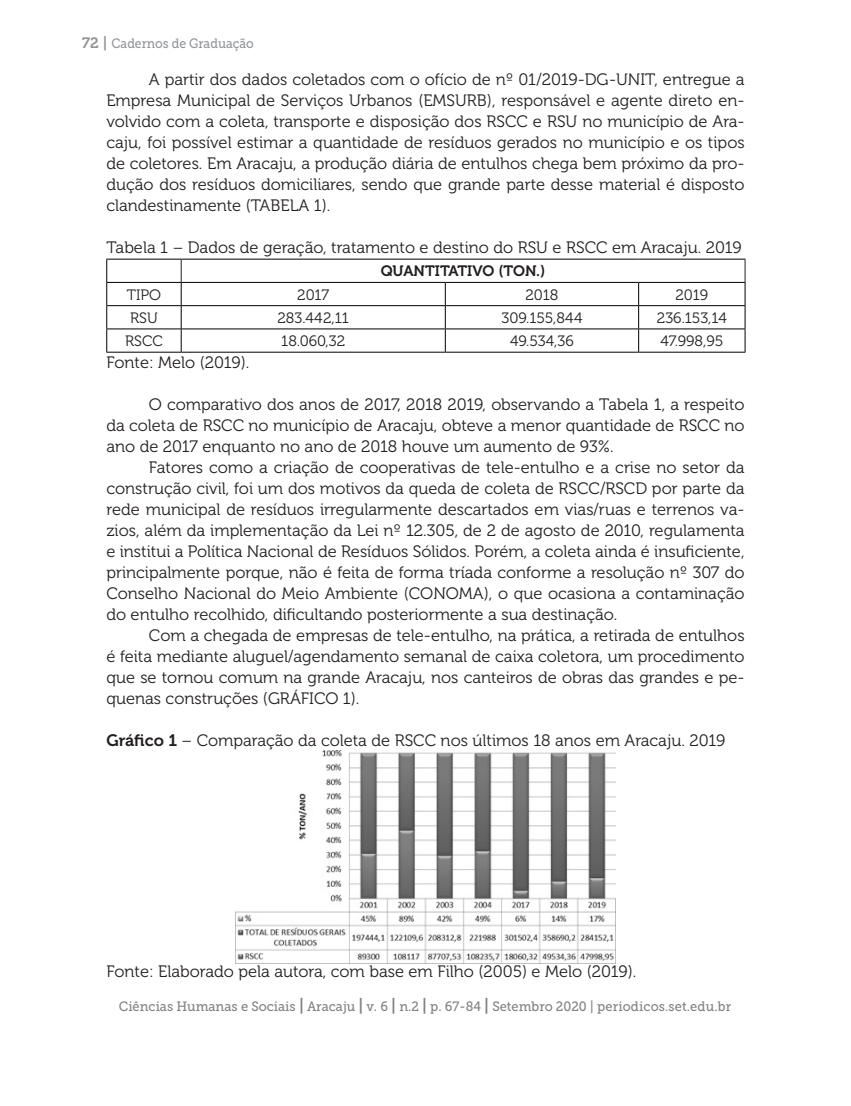
<style>
.page{position:relative;width:851px;height:1106px;background:#fff}
.page>*{position:absolute;margin:0;border:0;box-sizing:border-box;transform-origin:0 0}
.Texto{font:16.5px/21px "Museo 300";color:#231f20;text-align:justify}
.Tabela{font:15px "Museo 300";color:#231f20}
.Tabela-2{font:15px "Museo 700";color:#231f20}
.t1{font:13.5px "Museo Slab 500";color:#808285;scale:.95 1}
.t2{font:13.5px "Museo Slab 500";color:#939598;scale:.9 1}
.s1{font-family:"Museo 700";font-size:15px}
.s2{font-family:"Museo 700"}
.s3{font-family:"Museo 700";font-size:16.5px}
</style>
<div class="page">
<hr style="left:106px;top:259px;width:75px;height:1px;background:#000">
<hr style="left:181px;top:259px;width:264px;height:1px;background:#000">
<hr style="left:445px;top:259px;width:193px;height:1px;background:#000">
<hr style="left:638px;top:259px;width:107px;height:1px;background:#000">
<hr style="left:106px;top:282px;width:75px;height:1px;background:#000">
<hr style="left:181px;top:282px;width:264px;height:1px;background:#000">
<hr style="left:445px;top:282px;width:193px;height:1px;background:#000">
<hr style="left:638px;top:282px;width:107px;height:1px;background:#000">
<hr style="left:106px;top:305px;width:75px;height:1px;background:#000">
<hr style="left:181px;top:305px;width:264px;height:1px;background:#000">
<hr style="left:445px;top:305px;width:193px;height:1px;background:#000">
<hr style="left:638px;top:305px;width:107px;height:1px;background:#000">
<hr style="left:106px;top:328px;width:75px;height:1px;background:#000">
<svg style="left:106px;top:259px;width:1px;height:93px"></svg>
<hr style="left:181px;top:328px;width:264px;height:1px;background:#000">
<hr style="left:445px;top:328px;width:193px;height:1px;background:#000">
<svg style="left:445px;top:283px;width:1px;height:69px"></svg>
<hr style="left:638px;top:328px;width:107px;height:1px;background:#000">
<svg style="left:638px;top:283px;width:1px;height:69px"></svg>
<hr style="left:106px;top:352px;width:75px;height:1px;background:#000">
<hr style="left:181px;top:352px;width:264px;height:1px;background:#000">
<hr style="left:445px;top:352px;width:193px;height:1px;background:#000">
<hr style="left:638px;top:352px;width:107px;height:1px;background:#000">
<svg style="left:181px;top:259px;width:1px;height:93px"></svg>
<svg style="left:744px;top:259px;width:1px;height:93px"></svg>
<img style="left:235px;top:750px;width:380px;height:213px">
<p class="t2" style="left:82px;top:36px;width:192px"><span class="s1">72 |</span> Cadernos de Graduação</p>
<p class="Texto" style="left:106px;top:69px;width:639px;text-indent:43px">A partir dos dados coletados com o ofício de nº 01/2019-DG-UNIT, entregue a Empresa Municipal de Serviços Urbanos (EMSURB), responsável e agente direto en&shy;volvido com a coleta, transporte e disposição dos RSCC e RSU no município de Ara&shy;caju, foi possível estimar a quantidade de resíduos gerados no município e os tipos de coletores. Em Aracaju, a produção diária de entulhos chega bem próximo da pro&shy;dução dos resíduos domiciliares, sendo que grande parte desse material é disposto clandestinamente (TABELA 1).</p>
<p class="Texto" style="left:106px;top:237px;width:636px">Tabela 1 – Dados de geração, tratamento e destino do RSU e RSCC em Aracaju. 2019</p>
<p class="Tabela-2" style="left:380px;top:263px;width:166px">QUANTITATIVO (TON.)</p>
<p class="Tabela" style="left:127px;top:286px;width:36px">TIPO</p>
<p class="Tabela" style="left:297px;top:286px;width:33px">2017</p>
<p class="Tabela" style="left:525px;top:286px;width:34px">2018</p>
<p class="Tabela" style="left:675px;top:286px;width:34px">2019</p>
<p class="Tabela" style="left:130px;top:310px;width:29px">RSU</p>
<p class="Tabela" style="left:277px;top:310px;width:73px">283.442,11</p>
<p class="Tabela" style="left:501px;top:310px;width:82px">309.155,844</p>
<p class="Tabela" style="left:656px;top:310px;width:71px">236.153,14</p>
<p class="Tabela" style="left:125px;top:333px;width:39px">RSCC</p>
<p class="Tabela" style="left:281px;top:333px;width:65px">18.060,32</p>
<p class="Tabela" style="left:510px;top:333px;width:65px">49.534,36</p>
<p class="Tabela" style="left:660px;top:333px;width:64px">47.998,95</p>
<p class="Texto" style="left:106px;top:352px;width:144px">Fonte: Melo (2019).</p>
<p class="Texto" style="left:106px;top:394px;width:639px;text-indent:43px">O comparativo dos anos de 2017, 2018 2019, observando a Tabela 1, a respeito da coleta de RSCC no município de Aracaju, obteve a menor quantidade de RSCC no ano de 2017 enquanto no ano de 2018 houve um aumento de 93%.</p>
<p class="Texto" style="left:106px;top:457px;width:639px;text-indent:43px">Fatores como a criação de cooperativas de tele-entulho e a crise no setor da construção civil, foi um dos motivos da queda de coleta de RSCC/RSCD por parte da rede municipal de resíduos irregularmente descartados em vias/ruas e terrenos va&shy;zios, além da implementação da Lei nº 12.305, de 2 de agosto de 2010, regulamenta e institui a Política Nacional de Resíduos Sólidos. Porém, a coleta ainda é insuficiente, principalmente porque, não é feita de forma tríada conforme a resolução nº 307 do Conselho Nacional do Meio Ambiente (CONOMA), o que ocasiona a contaminação do entulho recolhido, dificultando posteriormente a sua destinação.</p>
<p class="Texto" style="left:106px;top:625px;width:639px;text-indent:43px">Com a chegada de empresas de tele-entulho, na prática, a retirada de entulhos é feita mediante aluguel/agendamento semanal de caixa coletora, um procedimento que se tornou comum na grande Aracaju, nos canteiros de obras das grandes e pe&shy;quenas construções (GRÁFICO 1).</p>
<p class="Texto" style="left:106px;top:730px;width:620px"><span class="s2">Gráfico 1</span> – Comparação da coleta de RSCC nos últimos 18 anos em Aracaju. 2019</p>
<p class="Texto" style="left:106px;top:961px;width:531px">Fonte: Elaborado pela autora, com base em Filho (2005) e Melo (2019).</p>
<p class="t1" style="left:119px;top:999px;width:646px">Ciências Humanas e Sociais <span class="s3">|</span> Aracaju <span class="s3">|</span> v. 6 <span class="s3">|</span> n.2 <span class="s3">|</span> p. 67-84 <span class="s3">|</span> Setembro 2020 | periodicos.set.edu.br</p>
</div>
